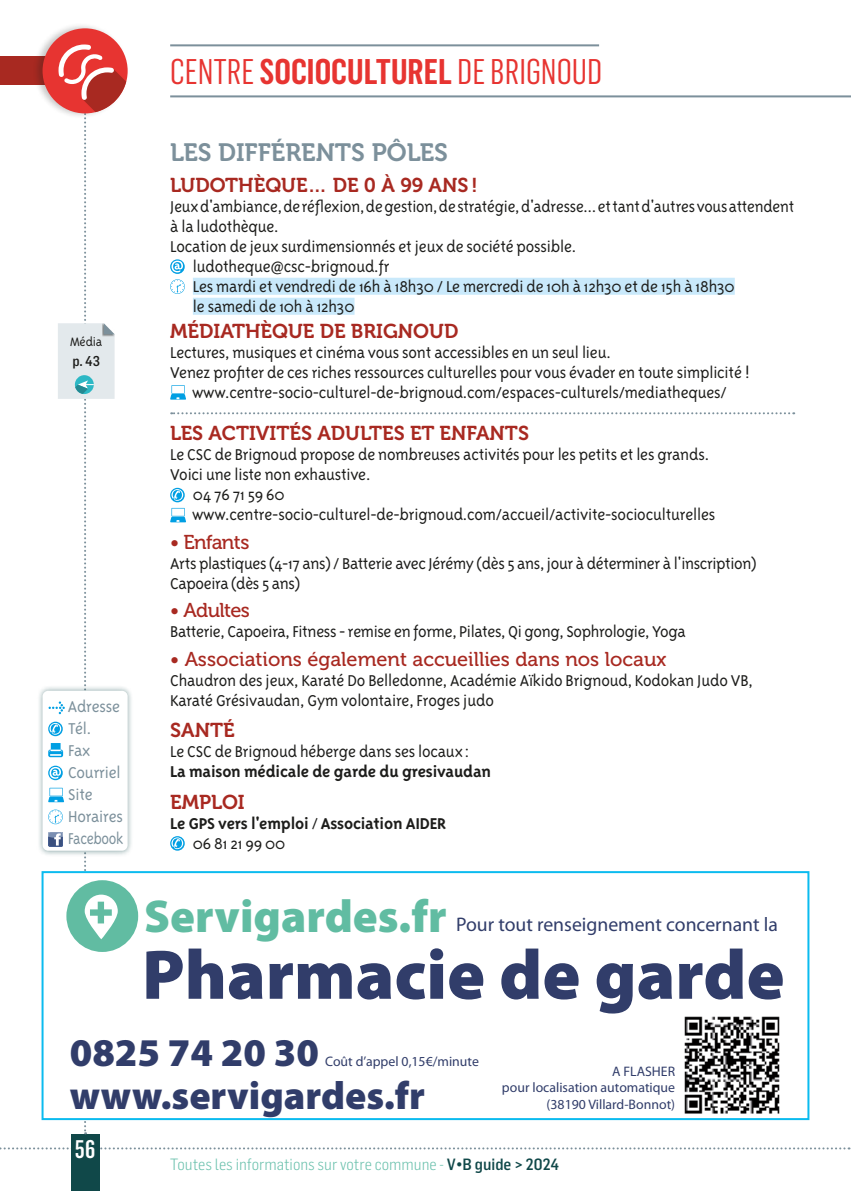
<style>
.page{position:relative;width:851px;height:1191px;background:#fff}
.page>*{position:absolute;margin:0;border:0;box-sizing:border-box;transform-origin:0 0}
.t1{font:900 70.6px "Myriad Pro";color:#313d6a}
.t2{font:900 46.2px "Myriad Pro";color:#61bca2}
.t3{font:900 39.4px/42.2px "Myriad Pro";color:#313d6a}
.t4{font:35px "Flama Condensed";color:#e73431}
.t5{font:25px "Museo 700";color:#7c909b}
.t6{font:500 25px "Flama Condensed";color:#fff}
.t7{font:20px "Museo 700";color:#a82921}
.t8{font:20px "Museo 500";color:#a82921}
.t9{font:20px "Museo 500";letter-spacing:-.03em;color:#a82921}
.t10{font:19.8px "Myriad Pro";color:#313d6a}
.t11{font:300 18px/20px "Triplex Sans OT";letter-spacing:-.01em;color:#1d1d1b}
.t12{font:700 18px/20px "Triplex Sans OT";letter-spacing:-.01em;color:#1d1d1b}
.t13{font:300 18px/22px "Triplex Sans OT";letter-spacing:-.01em;color:#7c909b}
.t14{font:300 16px "Flama Semicondensed";color:#69c0ac}
.t15{font:300 14px "Triplex Sans OT";letter-spacing:-.01em;color:#1d1d1b}
.t16{font:500 14px "Flama Semicondensed";color:#1d1d1b}
.t17{font:13.8px/16.6px "Myriad Pro";color:#313d6a;text-align:right}
.s1{font-weight:600}
.s2{font-weight:300}
.s3{font-weight:500;color:#104849}
</style>
<div class="page">
<svg style="left:0;top:1147px;width:849px;height:2px"></svg>
<div style="left:71px;top:1134px;width:28px;height:57px;background:#104849"></div>
<div style="left:193px;top:278px;width:541px;height:17px;background:#c9e9fb"></div>
<div style="left:193px;top:298px;width:161px;height:17px;background:#c9e9fb"></div>
<svg style="left:170px;top:259px;width:15px;height:15px"></svg>
<svg style="left:171px;top:261px;width:12px;height:11px"></svg>
<svg style="left:170px;top:279px;width:15px;height:15px"></svg>
<svg style="left:170px;top:385px;width:16px;height:14px"></svg>
<svg style="left:170px;top:488px;width:15px;height:14px"></svg>
<svg style="left:171px;top:489px;width:12px;height:12px"></svg>
<svg style="left:170px;top:508px;width:16px;height:14px"></svg>
<svg style="left:170px;top:836px;width:15px;height:14px"></svg>
<svg style="left:171px;top:837px;width:12px;height:12px"></svg>
<div style="left:0;top:57px;width:84px;height:28px;background:#a82921"></div>
<hr style="left:170px;top:95px;width:680px;height:2px;background:#7c909b">
<hr style="left:170px;top:44px;width:429px;height:2px;background:#7c909b">
<div style="left:32px;top:22px;width:97px;height:97px;background:#1d1d1b;opacity:.25"></div>
<div style="left:43px;top:28px;width:85px;height:85px;background:#e73431;border-radius:50%"></div>
<div style="left:37px;top:685px;width:97px;height:172px;background:#104849;opacity:.5"></div>
<div style="left:43px;top:691px;width:85px;height:159px;background:#fff;border-radius:6px"></div>
<svg style="left:171px;top:412px;width:623px;height:2px"></svg>
<div style="left:66px;top:880px;width:72px;height:72px;background:#61bca2;border-radius:50%"></div>
<svg style="left:48px;top:44px;width:78px;height:1090px"></svg>
<img style="left:684px;top:1016px;width:96px;height:98px">
<div style="left:42px;top:871px;width:767px;height:249px;border:2px solid #0bbbef"></div>
<p class="t15" style="left:70px;top:334px;width:34px">Média</p>
<p class="t16" style="left:72px;top:352px;width:29px">p. 43</p>
<p class="t13" style="left:68px;top:695px;width:57px">Adresse<br>Tél.<br>Fax<br>Courriel<br>Site<br>Horaires<br>Facebook</p>
<h3 class="t4" style="left:170px;top:49px;width:433px">CENTRE <span class="s1">SOCIOCULTUREL</span> DE BRIGNOUD</h3>
<h3 class="t5" style="left:170px;top:138px;width:279px">LES DIFFÉRENTS PÔLES</h3>
<p class="t7" style="left:170px;top:174px;width:309px">LUDOTHÈQUE… DE 0 À 99 ANS!</p>
<p class="t11" style="left:170px;top:196px;width:625px">Jeux d'ambiance, de réflexion, de gestion, de stratégie, d'adresse… et tant d'autres vous attendent</p>
<p class="t11" style="left:170px;top:216px;width:110px">à la ludothèque.</p>
<p class="t11" style="left:170px;top:236px;width:407px">Location de jeux surdimensionnés et jeux de société possible.</p>
<p class="t11" style="left:193px;top:256px;width:198px">ludotheque@csc-brignoud.fr</p>
<p class="t11" style="left:193px;top:276px;width:543px">Les mardi et vendredi de 16h à 18h30 / Le mercredi de 10h à 12h30 et de 15h à 18h30</p>
<p class="t11" style="left:193px;top:296px;width:163px">le samedi de 10h à 12h30</p>
<p class="t7" style="left:170px;top:319px;width:289px">MÉDIATHÈQUE DE BRIGNOUD</p>
<p class="t11" style="left:170px;top:342px;width:442px">Lectures, musiques et cinéma vous sont accessibles en un seul lieu.</p>
<p class="t11" style="left:170px;top:362px;width:581px">Venez profiter de ces riches ressources culturelles pour vous évader en toute simplicité !</p>
<p class="t11" style="left:192px;top:382px;width:536px">www.centre-socio-culturel-de-brignoud.com/espaces-culturels/mediatheques/</p>
<p class="t7" style="left:170px;top:422px;width:360px">LES ACTIVITÉS ADULTES ET ENFANTS</p>
<p class="t11" style="left:170px;top:445px;width:540px">Le CSC de Brignoud propose de nombreuses activités pour les petits et les grands.</p>
<p class="t11" style="left:170px;top:465px;width:202px">Voici une liste non exhaustive.</p>
<p class="t11" style="left:193px;top:485px;width:93px">04 76 71 59 60</p>
<p class="t11" style="left:192px;top:505px;width:524px">www.centre-socio-culturel-de-brignoud.com/accueil/activite-socioculturelles</p>
<p class="t8" style="left:170px;top:531px;width:81px">• Enfants</p>
<p class="t11" style="left:170px;top:553px;width:587px">Arts plastiques (4-17 ans) / Batterie avec Jérémy (dès 5 ans, jour à déterminer à l'inscription)<br>Capoeira (dès 5 ans)</p>
<p class="t9" style="left:170px;top:599px;width:81px">• Adultes</p>
<p class="t11" style="left:170px;top:622px;width:517px">Batterie, Capoeira, Fitness - remise en forme, Pilates, Qi gong, Sophrologie, Yoga</p>
<p class="t8" style="left:170px;top:648px;width:497px">• Associations également accueillies dans nos locaux</p>
<p class="t11" style="left:170px;top:670px;width:584px">Chaudron des jeux, Karaté Do Belledonne, Académie Aïkido Brignoud, Kodokan Judo VB,<br>Karaté Grésivaudan, Gym volontaire, Froges judo</p>
<p class="t7" style="left:170px;top:719px;width:66px">SANTÉ</p>
<p class="t11" style="left:170px;top:741px;width:300px">Le CSC de Brignoud héberge dans ses locaux:</p>
<p class="t12" style="left:170px;top:761px;width:322px">La maison médicale de garde du gresivaudan</p>
<p class="t7" style="left:170px;top:790px;width:76px">EMPLOI</p>
<p class="t12" style="left:193px;top:813px;width:255px;text-indent:-23px">Le GPS vers l'emploi <span class="s2">/</span> Association AIDER<br><span class="s2">06 81 21 99 00</span></p>
<h2 class="t2" style="left:144px;top:885px;width:304px">Servigardes.fr</h2>
<h1 class="t1" style="left:142px;top:927px;width:644px">Pharmacie de garde</h1>
<p class="t10" style="left:456px;top:912px;width:323px">Pour tout renseignement concernant la</p>
<h3 class="t3" style="left:70px;top:1030px;width:357px">0825 74 20 30 www.servigardes.fr</h3>
<p class="t17" style="left:325px;top:1053px;width:155px">Coût d’appel 0,15€/minute</p>
<p class="t17" style="left:502px;top:1062px;width:175px">A FLASHER<br>pour localisation automatique (38190 Villard-Bonnot)</p>
<h3 class="t6" style="left:75px;top:1133px;width:22px">56</h3>
<p class="t14" style="left:170px;top:1154px;width:390px">Toutes les informations sur votre commune - <span class="s3">V•B guide &gt; 2024</span></p>
</div>
